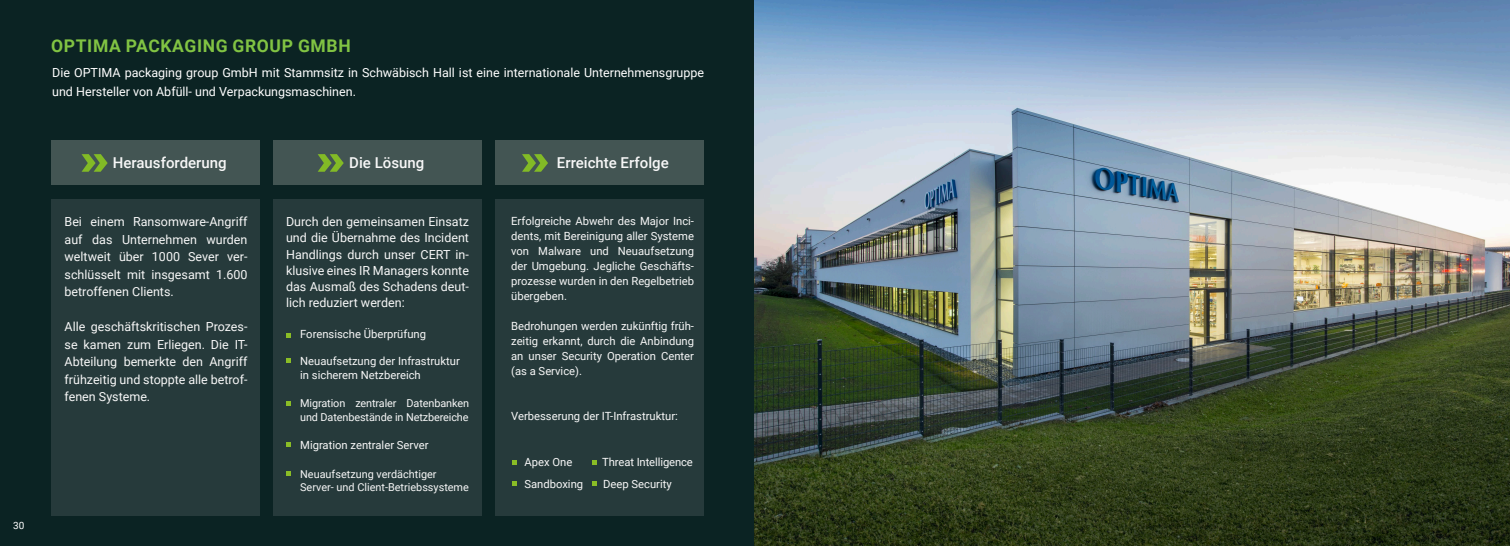
<style>
.page{position:relative;width:1510px;height:546px;background:#fff}
.page>*{position:absolute;margin:0;border:0;box-sizing:border-box;transform-origin:0 0}
.t1{font:700 17.5px "Roboto";letter-spacing:.035em;color:#81c343}
.t2{font:500 15px "Roboto";color:#f7f7f7}
.t3{font:12.5px/17.5px "Roboto";color:#f7f7f7;text-align:justify}
.t4{font:12.5px/18.8px "Roboto";color:#fff}
.t5{font:11.25px/15px "Roboto";color:#f7f7f7;text-align:justify}
.t6{font:10.88px/13.8px "Roboto";letter-spacing:-.01em;color:#f7f7f7}
.t7{font:10px "Roboto";color:#fff}
</style>
<div class="page">
<div style="left:0;top:0;width:755px;height:546px;background:#0b2323"></div>
<div style="left:52px;top:199px;width:208px;height:317px;background:#263a3b"></div>
<div style="left:496px;top:199px;width:208px;height:317px;background:#263a3b"></div>
<div style="left:273px;top:199px;width:209px;height:317px;background:#263a3b"></div>
<div style="left:52px;top:140px;width:208px;height:44px;background:#435553"></div>
<div style="left:496px;top:140px;width:208px;height:44px;background:#435553"></div>
<div style="left:273px;top:140px;width:209px;height:44px;background:#435553"></div>
<svg style="left:82px;top:154px;width:26px;height:18px"></svg>
<svg style="left:318px;top:154px;width:26px;height:18px"></svg>
<svg style="left:522px;top:154px;width:26px;height:18px"></svg>
<svg style="left:512px;top:460px;width:4px;height:4px"></svg>
<svg style="left:512px;top:482px;width:4px;height:4px"></svg>
<svg style="left:592px;top:482px;width:4px;height:4px"></svg>
<svg style="left:592px;top:460px;width:4px;height:4px"></svg>
<svg style="left:286px;top:333px;width:4px;height:4px"></svg>
<svg style="left:286px;top:358px;width:4px;height:4px"></svg>
<svg style="left:286px;top:401px;width:4px;height:4px"></svg>
<svg style="left:286px;top:442px;width:4px;height:4px"></svg>
<svg style="left:286px;top:471px;width:4px;height:4px"></svg>
<img style="left:755px;top:0;width:754px;height:546px">
<p class="t7" style="left:13px;top:518px;width:13px">30</p>
<p class="t1" style="left:51px;top:34px;width:301px">OPTIMA PACKAGING GROUP GMBH</p>
<p class="t4" style="left:52px;top:63px;width:653px">Die OPTIMA packaging group GmbH mit Stammsitz in Schwäbisch Hall ist eine internationale Unternehmensgruppe und Hersteller von Abfüll- und Verpackungsmaschinen.</p>
<p class="t2" style="left:113px;top:152px;width:115px">Herausforderung</p>
<p class="t2" style="left:349px;top:152px;width:76px">Die Lösung</p>
<p class="t2" style="left:557px;top:152px;width:113px">Erreichte Erfolge</p>
<p class="t3" style="left:65px;top:212px;width:184px">Bei einem Ransomware-Angriff auf das Unternehmen wurden weltweit über 1000 Sever ver&shy;schlüsselt mit insgesamt 1.600 betroffenen Clients.</p>
<p class="t3" style="left:65px;top:317px;width:184px">Alle geschäftskritischen Prozes&shy;se kamen zum Erliegen. Die IT-Abteilung bemerkte den Angriff frühzeitig und stoppte alle betrof&shy;fenen Systeme.</p>
<p class="t3" style="left:286px;top:213px;width:184px;line-height:16.2px">Durch den gemeinsamen Einsatz und die Übernahme des Incident Handlings durch unser CERT in&shy;klusive eines IR Managers konnte das Ausmaß des Schadens deut&shy;lich reduziert werden:</p>
<p class="t5" style="left:511px;top:213px;width:184px">Erfolgreiche Abwehr des Major Inci&shy;dents, mit Bereinigung aller Systeme von Malware und Neuaufsetzung der Umgebung. Jegliche Geschäfts&shy;prozesse wurden in den Regelbetrieb übergeben.</p>
<p class="t5" style="left:511px;top:318px;width:184px">Bedrohungen werden zukünftig früh&shy;zeitig erkannt, durch die Anbindung an unser Security Operation Center (as a Service).</p>
<p class="t5" style="left:511px;top:408px;width:168px">Verbesserung der IT-Infrastruktur:</p>
<p class="t5" style="left:524px;top:454px;width:49px">Apex One</p>
<p class="t5" style="left:524px;top:475px;width:60px">Sandboxing</p>
<p class="t5" style="left:603px;top:475px;width:70px">Deep Security</p>
<p class="t5" style="left:300px;top:326px;width:127px">Forensische Überprüfung</p>
<p class="t5" style="left:300px;top:353px;width:161px">Neuaufsetzung der Infrastruktur</p>
<p class="t5" style="left:300px;top:366px;width:122px">in sicherem Netzbereich</p>
<p class="t6" style="left:300px;top:396px;width:170px">Migration zentraler Datenbanken und Datenbestände in Netzbereiche</p>
<p class="t5" style="left:300px;top:437px;width:130px">Migration zentraler Server</p>
<p class="t6" style="left:300px;top:466px;width:138px">Neuaufsetzung verdächtiger</p>
<p class="t6" style="left:300px;top:480px;width:170px">Server- und Client-Betriebssysteme</p>
<p class="t5" style="left:602px;top:454px;width:92px">Threat Intelligence</p>
</div>
